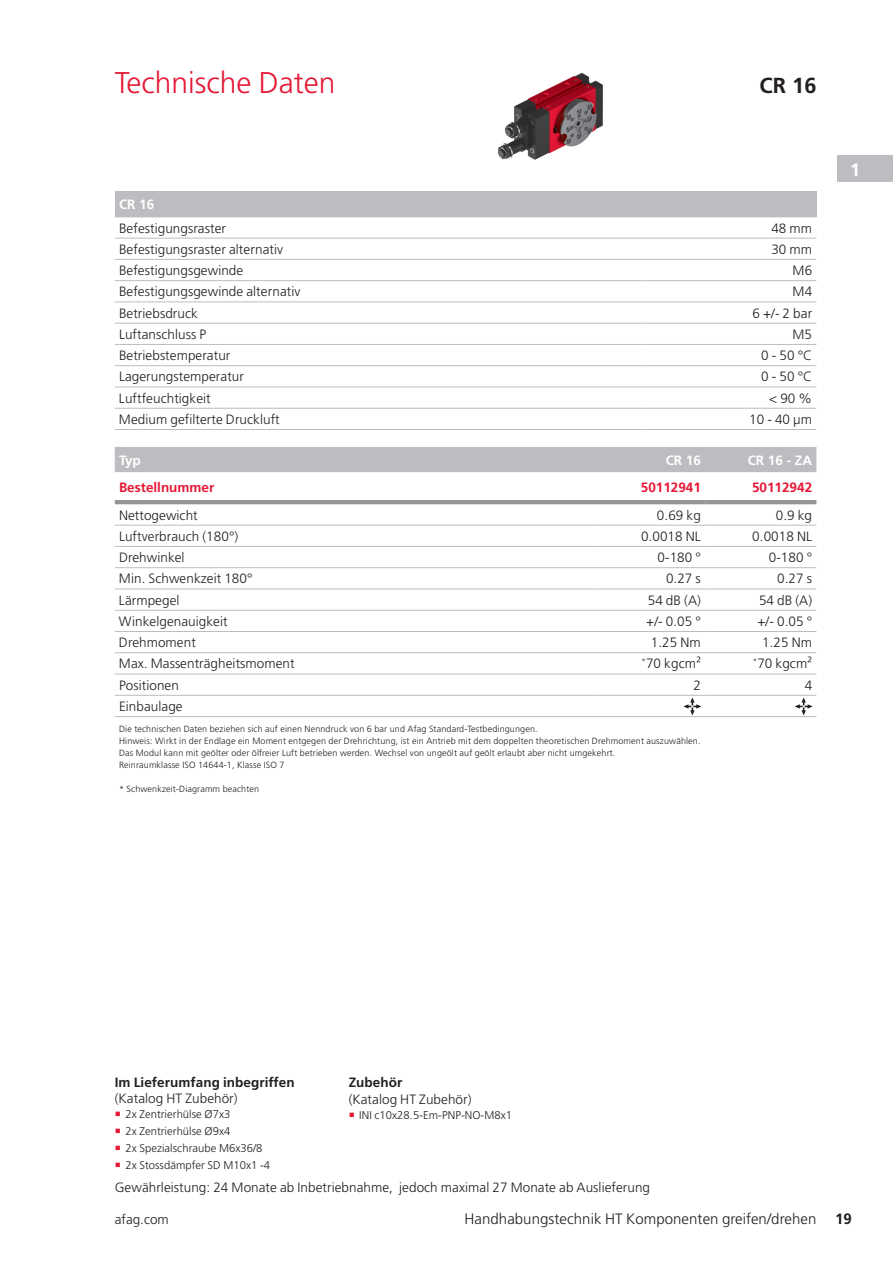
<style>
.page{position:relative;width:893px;height:1263px;background:#fff}
.page>*{position:absolute;margin:0;border:0;box-sizing:border-box;transform-origin:0 0}
.t1{font:300 30px "Frutiger LT Pro";color:#e51836}
.t2{font:700 21.75px "Frutiger LT Pro";color:#231f20}
.t3{font:700 18px "Frutiger LT Pro";color:#fff}
.t4{font:300 15px "Frutiger LT Pro";letter-spacing:.005em;color:#231f20}
.t5{font:300 13.5px "Frutiger LT Pro";letter-spacing:.005em;color:#231f20}
.t6{font:700 13.5px "Frutiger LT Pro";letter-spacing:.005em;color:#231f20}
.t7{font:700 13.5px "Frutiger LT Pro";color:#e51836}
.t8{font:700 13.5px "Frutiger LT Pro";color:#fff}
.t9{font:300 11.25px/17px "Frutiger LT Pro";letter-spacing:.005em;color:#231f20}
.t10{font:300 9px/12px "Frutiger LT Pro";letter-spacing:.015em;color:#231f20}
.s1{font-weight:700}
</style>
<div class="page">
<img style="left:497px;top:73px;width:106px;height:87px">
<div style="left:115px;top:191px;width:701px;height:26px;background:#bcbdc0"></div>
<hr style="left:115px;top:238px;width:531px;height:1px;background:#bcbdc0">
<hr style="left:646px;top:238px;width:170px;height:1px;background:#bcbdc0">
<hr style="left:115px;top:259px;width:531px;height:1px;background:#bcbdc0">
<hr style="left:646px;top:259px;width:170px;height:1px;background:#bcbdc0">
<hr style="left:115px;top:280px;width:531px;height:1px;background:#bcbdc0">
<hr style="left:646px;top:280px;width:170px;height:1px;background:#bcbdc0">
<hr style="left:115px;top:302px;width:531px;height:1px;background:#bcbdc0">
<hr style="left:646px;top:302px;width:170px;height:1px;background:#bcbdc0">
<hr style="left:115px;top:323px;width:531px;height:1px;background:#bcbdc0">
<hr style="left:646px;top:323px;width:170px;height:1px;background:#bcbdc0">
<hr style="left:115px;top:344px;width:531px;height:1px;background:#bcbdc0">
<hr style="left:646px;top:344px;width:170px;height:1px;background:#bcbdc0">
<hr style="left:115px;top:365px;width:531px;height:1px;background:#bcbdc0">
<hr style="left:646px;top:365px;width:170px;height:1px;background:#bcbdc0">
<hr style="left:115px;top:387px;width:531px;height:1px;background:#bcbdc0">
<hr style="left:646px;top:387px;width:170px;height:1px;background:#bcbdc0">
<hr style="left:646px;top:408px;width:170px;height:1px;background:#bcbdc0">
<hr style="left:115px;top:429px;width:531px;height:1px;background:#bcbdc0">
<hr style="left:646px;top:429px;width:170px;height:1px;background:#bcbdc0">
<hr style="left:115px;top:408px;width:531px;height:1px;background:#bcbdc0">
<div style="left:115px;top:447px;width:701px;height:26px;background:#bcbdc0"></div>
<hr style="left:115px;top:500px;width:479px;height:4px;background:#939598">
<hr style="left:594px;top:500px;width:111px;height:4px;background:#939598">
<hr style="left:705px;top:500px;width:111px;height:4px;background:#939598">
<hr style="left:115px;top:631px;width:479px;height:1px;background:#bcbdc0">
<hr style="left:594px;top:631px;width:111px;height:1px;background:#bcbdc0">
<hr style="left:705px;top:631px;width:111px;height:1px;background:#bcbdc0">
<hr style="left:115px;top:652px;width:479px;height:1px;background:#bcbdc0">
<hr style="left:594px;top:652px;width:111px;height:1px;background:#bcbdc0">
<hr style="left:705px;top:652px;width:111px;height:1px;background:#bcbdc0">
<hr style="left:115px;top:674px;width:479px;height:1px;background:#bcbdc0">
<hr style="left:594px;top:674px;width:111px;height:1px;background:#bcbdc0">
<hr style="left:705px;top:674px;width:111px;height:1px;background:#bcbdc0">
<hr style="left:115px;top:716px;width:479px;height:1px;background:#bcbdc0">
<hr style="left:115px;top:525px;width:479px;height:1px;background:#bcbdc0">
<hr style="left:594px;top:525px;width:111px;height:1px;background:#bcbdc0">
<hr style="left:705px;top:525px;width:111px;height:1px;background:#bcbdc0">
<hr style="left:115px;top:546px;width:479px;height:1px;background:#bcbdc0">
<hr style="left:594px;top:546px;width:111px;height:1px;background:#bcbdc0">
<hr style="left:705px;top:546px;width:111px;height:1px;background:#bcbdc0">
<hr style="left:115px;top:695px;width:479px;height:1px;background:#bcbdc0">
<hr style="left:594px;top:695px;width:111px;height:1px;background:#bcbdc0">
<hr style="left:705px;top:695px;width:111px;height:1px;background:#bcbdc0">
<hr style="left:594px;top:716px;width:111px;height:1px;background:#bcbdc0">
<hr style="left:705px;top:716px;width:111px;height:1px;background:#bcbdc0">
<hr style="left:115px;top:567px;width:479px;height:1px;background:#bcbdc0">
<hr style="left:594px;top:567px;width:111px;height:1px;background:#bcbdc0">
<hr style="left:705px;top:567px;width:111px;height:1px;background:#bcbdc0">
<hr style="left:115px;top:589px;width:479px;height:1px;background:#bcbdc0">
<hr style="left:594px;top:589px;width:111px;height:1px;background:#bcbdc0">
<hr style="left:705px;top:589px;width:111px;height:1px;background:#bcbdc0">
<hr style="left:115px;top:610px;width:479px;height:1px;background:#bcbdc0">
<hr style="left:594px;top:610px;width:111px;height:1px;background:#bcbdc0">
<hr style="left:705px;top:610px;width:111px;height:1px;background:#bcbdc0">
<svg style="left:684px;top:698px;width:17px;height:17px"></svg>
<svg style="left:795px;top:698px;width:17px;height:17px"></svg>
<div style="left:837px;top:155px;width:56px;height:27px;background:#bcbdc0"></div>
<h1 class="t1" style="left:115px;top:65px;width:222px">Technische Daten</h1>
<h2 class="t2" style="left:760px;top:72px;width:58px">CR 16</h2>
<p class="t8" style="left:119px;top:196px;width:37px">CR 16</p>
<p class="t5" style="left:119px;top:220px;width:108px">Befestigungsraster</p>
<p class="t5" style="left:771px;top:220px;width:42px">48 mm</p>
<p class="t5" style="left:119px;top:241px;width:166px">Befestigungsraster alternativ</p>
<p class="t5" style="left:771px;top:241px;width:42px">30 mm</p>
<p class="t5" style="left:119px;top:263px;width:126px">Befestigungsgewinde</p>
<p class="t5" style="left:793px;top:263px;width:21px">M6</p>
<p class="t5" style="left:119px;top:284px;width:183px">Befestigungsgewinde alternativ</p>
<p class="t5" style="left:793px;top:284px;width:21px">M4</p>
<p class="t5" style="left:119px;top:305px;width:80px">Betriebsdruck</p>
<p class="t5" style="left:752px;top:305px;width:61px">6 +/- 2 bar</p>
<p class="t5" style="left:119px;top:326px;width:89px">Luftanschluss P</p>
<p class="t5" style="left:793px;top:326px;width:21px">M5</p>
<p class="t5" style="left:119px;top:348px;width:113px">Betriebstemperatur</p>
<p class="t5" style="left:761px;top:348px;width:52px">0 - 50 °C</p>
<p class="t5" style="left:119px;top:369px;width:126px">Lagerungstemperatur</p>
<p class="t5" style="left:761px;top:369px;width:52px">0 - 50 °C</p>
<p class="t5" style="left:119px;top:390px;width:93px">Luftfeuchtigkeit</p>
<p class="t5" style="left:769px;top:390px;width:44px">&lt; 90 %</p>
<p class="t5" style="left:119px;top:411px;width:162px">Medium gefilterte Druckluft</p>
<p class="t5" style="left:749px;top:411px;width:64px">10 - 40 µm</p>
<p class="t8" style="left:119px;top:452px;width:23px">Typ</p>
<p class="t8" style="left:666px;top:452px;width:37px">CR 16</p>
<p class="t8" style="left:748px;top:452px;width:66px">CR 16 - ZA</p>
<p class="t7" style="left:119px;top:480px;width:97px">Bestellnummer</p>
<p class="t7" style="left:641px;top:480px;width:62px">50112941</p>
<p class="t7" style="left:752px;top:480px;width:62px">50112942</p>
<p class="t5" style="left:119px;top:507px;width:80px">Nettogewicht</p>
<p class="t5" style="left:657px;top:507px;width:45px">0.69 kg</p>
<p class="t5" style="left:776px;top:507px;width:38px">0.9 kg</p>
<p class="t5" style="left:119px;top:528px;width:121px">Luftverbrauch (180°)</p>
<p class="t5" style="left:641px;top:528px;width:61px">0.0018 NL</p>
<p class="t5" style="left:752px;top:528px;width:61px">0.0018 NL</p>
<p class="t5" style="left:119px;top:550px;width:67px">Drehwinkel</p>
<p class="t5" style="left:657px;top:550px;width:45px">0-180 °</p>
<p class="t5" style="left:769px;top:550px;width:45px">0-180 °</p>
<p class="t5" style="left:119px;top:571px;width:135px">Min. Schwenkzeit 180°</p>
<p class="t5" style="left:666px;top:571px;width:36px">0.27 s</p>
<p class="t5" style="left:777px;top:571px;width:36px">0.27 s</p>
<p class="t5" style="left:119px;top:592px;width:62px">Lärmpegel</p>
<p class="t5" style="left:648px;top:592px;width:55px">54 dB (A)</p>
<p class="t5" style="left:759px;top:592px;width:55px">54 dB (A)</p>
<p class="t5" style="left:119px;top:613px;width:110px">Winkelgenauigkeit</p>
<p class="t5" style="left:646px;top:613px;width:56px">+/- 0.05 °</p>
<p class="t5" style="left:757px;top:613px;width:56px">+/- 0.05 °</p>
<p class="t5" style="left:119px;top:635px;width:78px">Drehmoment</p>
<p class="t5" style="left:651px;top:635px;width:51px">1.25 Nm</p>
<p class="t5" style="left:762px;top:635px;width:51px">1.25 Nm</p>
<p class="t5" style="left:119px;top:656px;width:177px">Max. Massenträgheitsmoment</p>
<p class="t5" style="left:642px;top:656px;width:61px"><sup>*</sup>70 kgcm²</p>
<p class="t5" style="left:753px;top:656px;width:61px"><sup>*</sup>70 kgcm²</p>
<p class="t5" style="left:119px;top:677px;width:61px">Positionen</p>
<p class="t5" style="left:693px;top:677px;width:9px">2</p>
<p class="t5" style="left:805px;top:677px;width:9px">4</p>
<p class="t5" style="left:119px;top:698px;width:65px">Einbaulage</p>
<p class="t10" style="left:119px;top:723px;width:583px">Die technischen Daten beziehen sich auf einen Nenndruck von 6 bar und Afag Standard-Testbedingungen.<br>Hinweis: Wirkt in der Endlage ein Moment entgegen der Drehrichtung, ist ein Antrieb mit dem doppelten theoretischen Drehmoment auszuwählen.<br>Das Modul kann mit geölter oder ölfreier Luft betrieben werden. Wechsel von ungeölt auf geölt erlaubt aber nicht umgekehrt.<br>Reinraumklasse ISO 14644-1, Klasse ISO 7</p>
<p class="t10" style="left:119px;top:783px;width:142px">* Schwenkzeit-Diagramm beachten</p>
<h3 class="t3" style="left:850px;top:159px;width:12px">1</h3>
<p class="t6" style="left:115px;top:1074px;width:181px">Im Lieferumfang inbegriffen</p>
<p class="t5" style="left:115px;top:1090px;width:124px">(Katalog HT Zubehör)</p>
<p class="t9" style="left:125px;top:1106px;width:146px">2x Zentrierhülse Ø7x3<br>2x Zentrierhülse Ø9x4<br>2x Spezialschraube M6x36/8<br>2x Stossdämpfer SD M10x1 -4</p>
<p class="t6" style="left:349px;top:1074px;width:55px">Zubehör</p>
<p class="t5" style="left:349px;top:1091px;width:124px">(Katalog HT Zubehör)</p>
<p class="t9" style="left:359px;top:1106px;width:154px">INI c10x28.5-Em-PNP-NO-M8x1</p>
<p class="t5" style="left:115px;top:1180px;width:537px">Gewährleistung: 24 Monate ab Inbetriebnahme, jedoch maximal 27 Monate ab Auslieferung</p>
<p class="t5" style="left:115px;top:1211px;width:55px">afag.com</p>
<p class="t4" style="left:464px;top:1210px;width:389px">Handhabungstechnik HT Komponenten greifen/drehen <span class="s1">19</span></p>
</div>
